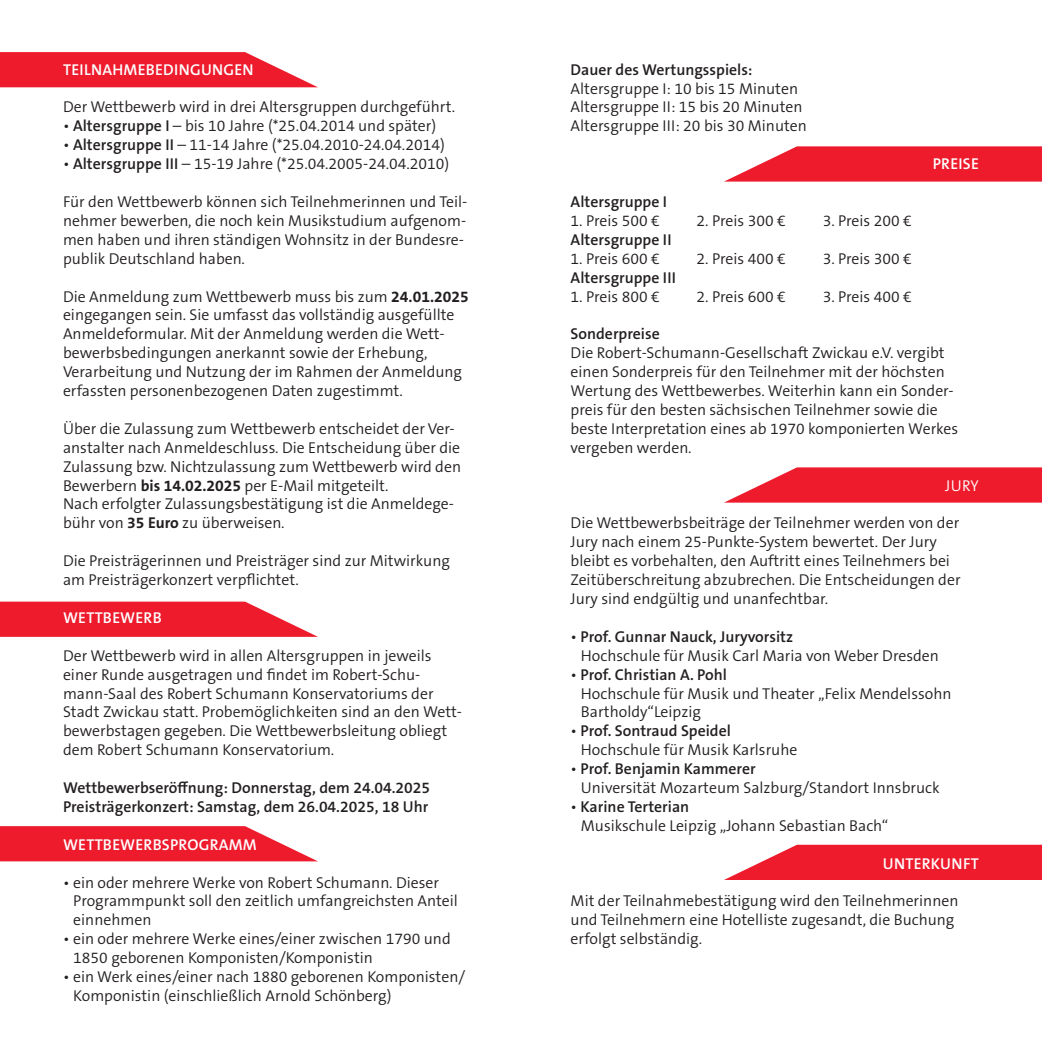
<style>
.page{position:relative;width:1042px;height:1042px;background:#fff}
.page>*{position:absolute;margin:0;border:0;box-sizing:border-box;transform-origin:0 0}
.t1{font:300 15.75px/18.9px "The Sans B W4";color:#231f20}
.t2{font:600 15.75px/18.9px "The Sans B W6";color:#231f20}
.t3{font:600 15.75px "The Sans B W6";letter-spacing:.015em;color:#fff}
.t4{font:300 15.75px "The Sans B W4";color:#fff}
.s1{font-family:"The Sans B W6";font-weight:600}
.s2{font-family:"The Sans B W7";font-weight:700}
.s3{font-family:"The Sans B W4";font-weight:300}
</style>
<div class="page">
<svg style="left:724px;top:467px;width:318px;height:36px;background:#f03949"></svg>
<svg style="left:724px;top:146px;width:318px;height:36px;background:#f03949"></svg>
<svg style="left:0;top:826px;width:317px;height:35px;background:#ef3545"></svg>
<svg style="left:0;top:601px;width:318px;height:36px;background:#f03948"></svg>
<svg style="left:0;top:52px;width:317px;height:35px;background:#ef3545"></svg>
<svg style="left:724px;top:845px;width:318px;height:35px;background:#ef3545"></svg>
<p class="t3" style="left:63px;top:59px;width:192px">Teilnahmebedingungen</p>
<p class="t1" style="left:63px;top:98px;width:394px">Der Wettbewerb wird in drei Altersgruppen durchgeführt.</p>
<p class="t1" style="left:63px;top:117px;width:375px">• <span class="s1">Altersgruppe I</span> – bis 10 Jahre (*25.04.2014 und später)</p>
<p class="t1" style="left:63px;top:136px;width:383px">• <span class="s1">Altersgruppe II</span> – 11-14 Jahre (*25.04.2010-24.04.2014)</p>
<p class="t1" style="left:63px;top:154px;width:388px">• <span class="s1">Altersgruppe III</span> – 15-19 Jahre (*25.04.2005-24.04.2010)</p>
<p class="t1" style="left:63px;top:192px;width:406px">Für den Wettbewerb können sich Teilnehmerinnen und Teil&shy;nehmer bewerben, die noch kein Musikstudium aufgenom&shy;men haben und ihren ständigen Wohnsitz in der Bundesre&shy;publik Deutschland haben.</p>
<p class="t1" style="left:63px;top:287px;width:407px">Die Anmeldung zum Wettbewerb muss bis zum <span class="s2">24.01.2025 </span>eingegangen sein. Sie umfasst das vollständig ausgefüllte Anmeldeformular. Mit der Anmeldung werden die Wett&shy;bewerbsbedingungen anerkannt sowie der Erhebung, Verarbeitung und Nutzung der im Rahmen der Anmeldung erfassten personenbezogenen Daten zugestimmt.</p>
<p class="t1" style="left:63px;top:419px;width:400px">Über die Zulassung zum Wettbewerb entscheidet der Ver&shy;anstalter nach Anmeldeschluss. Die Entscheidung über die Zulassung bzw. Nichtzulassung zum Wettbewerb wird den Bewerbern <span class="s2">bis 14.02.2025</span> per E-Mail mitgeteilt.<br>Nach erfolgter Zulassungsbestätigung ist die Anmeldege&shy;bühr von <span class="s2">35 Euro</span> zu überweisen.</p>
<p class="t1" style="left:63px;top:551px;width:388px">Die Preisträgerinnen und Preisträger sind zur Mitwirkung am Preisträgerkonzert verpflichtet.</p>
<p class="t3" style="left:63px;top:607px;width:100px">wettbewerb</p>
<p class="t1" style="left:63px;top:646px;width:400px">Der Wettbewerb wird in allen Altersgruppen in jeweils einer Runde ausgetragen und findet im Robert-Schu&shy;mann-Saal des Robert Schumann Konservatoriums der Stadt Zwickau statt. Probemöglichkeiten sind an den Wett&shy;bewerbstagen gegeben. Die Wettbewerbsleitung obliegt dem Robert Schumann Konservatorium.</p>
<p class="t2" style="left:63px;top:778px;width:369px">Wettbewerbseröffnung: Donnerstag, dem 24.04.2025<br>Preisträgerkonzert: Samstag, dem 26.04.2025, 18 U hr</p>
<p class="t3" style="left:63px;top:834px;width:195px">Wettbewerbsprogramm</p>
<p class="t1" style="left:73px;top:873px;width:386px;text-indent:-10px">• ein oder mehrere Werke von Robert Schumann. Dieser<br>Programmpunkt soll den zeitlich umfangreichsten Anteil einnehmen</p>
<p class="t1" style="left:73px;top:929px;width:379px;text-indent:-10px">• ein oder mehrere Werke eines/einer zwischen 1790 und<br>1850 geborenen Komponisten/Komponistin</p>
<p class="t1" style="left:73px;top:967px;width:393px;text-indent:-10px">• ein Werk eines/einer nach 1880 geborenen Komponisten/<br>Komponistin (einschließlich Arnold Schönberg)</p>
<p class="t2" style="left:570px;top:60px;width:183px">Dauer des Wertungsspiels:</p>
<p class="t1" style="left:570px;top:79px;width:238px">Altersgruppe I: 10 bis 15 Minuten<br>Altersgruppe II: 15 bis 20 Minuten<br>Altersgruppe III: 20 bis 30 Minuten</p>
<p class="t3" style="left:932px;top:154px;width:17px">PREISE</p>
<p class="t2" style="left:570px;top:192px;width:95px">Altersgruppe I</p>
<p class="t1" style="left:570px;top:211px;width:91px">1. Preis 500 €</p>
<p class="t1" style="left:696px;top:211px;width:91px">2. Preis 300 €</p>
<p class="t1" style="left:822px;top:211px;width:91px">3. Preis 200 €</p>
<p class="t2" style="left:570px;top:230px;width:97px">Altersgruppe II</p>
<p class="t1" style="left:570px;top:249px;width:91px">1. Preis 600 €</p>
<p class="t1" style="left:696px;top:249px;width:91px">2. Preis 400 €</p>
<p class="t1" style="left:822px;top:249px;width:91px">3. Preis 300 €</p>
<p class="t2" style="left:570px;top:268px;width:97px">Altersgruppe III</p>
<p class="t1" style="left:570px;top:287px;width:91px">1. Preis 800 €</p>
<p class="t1" style="left:696px;top:287px;width:91px">2. Preis 600 €</p>
<p class="t1" style="left:822px;top:287px;width:91px">3. Preis 400 €</p>
<p class="t2" style="left:570px;top:325px;width:91px">Sonderpreise</p>
<p class="t1" style="left:570px;top:343px;width:389px">Die Robert-Schumann-Gesellschaft Zwickau e.V. vergibt einen Sonderpreis für den Teilnehmer mit der höchsten Wertung des Wettbewerbes. Weiterhin kann ein Sonder&shy;preis für den besten sächsischen Teilnehmer sowie die beste Interpretation eines ab 1970 komponierten Werkes vergeben werden.</p>
<p class="t4" style="left:945px;top:475px;width:35px">Jury</p>
<p class="t1" style="left:570px;top:514px;width:391px">Die Wettbewerbsbeiträge der Teilnehmer werden von der Jury nach einem 25-Punkte-System bewertet. Der Jury bleibt es vorbehalten, den Auftritt eines Teilnehmers bei Zeitüberschreitung abzubrechen. Die Entscheidungen der Jury sind endgültig und unanfechtbar.</p>
<p class="t2" style="left:570px;top:627px;width:224px"><span class="s3">•</span> Prof. Gunnar Nauck, Juryvorsitz</p>
<p class="t1" style="left:581px;top:646px;width:359px">Hochschule für Musik Carl Maria von Weber Dresden</p>
<p class="t2" style="left:570px;top:665px;width:158px"><span class="s3">•</span> Prof. Christian A. Pohl</p>
<p class="t1" style="left:581px;top:684px;width:372px">Hochschule für Musik und Theater „Felix Mendelssohn<br>Bartholdy“Leipzig</p>
<p class="t2" style="left:570px;top:721px;width:162px"><span class="s3">•</span> Prof. Sontraud Speidel</p>
<p class="t1" style="left:581px;top:740px;width:218px">Hochschule für Musik Karlsruhe</p>
<p class="t2" style="left:570px;top:759px;width:187px"><span class="s3">•</span> Prof. Benjamin Kammerer</p>
<p class="t1" style="left:581px;top:778px;width:360px">U niversität Mozarteum Salzburg/Standort Innsbruck</p>
<p class="t2" style="left:570px;top:797px;width:120px"><span class="s3">•</span> Karine Terterian</p>
<p class="t1" style="left:581px;top:816px;width:309px">Musikschule Leipzig „Johann Sebastian Bach“</p>
<p class="t3" style="left:883px;top:853px;width:98px">U nterkunft</p>
<p class="t1" style="left:570px;top:892px;width:389px">Mit der Teilnahmebestätigung wird den Teilnehmerinnen und Teilnehmern eine Hotelliste zugesandt, die Buchung erfolgt selbständig.</p>
</div>
